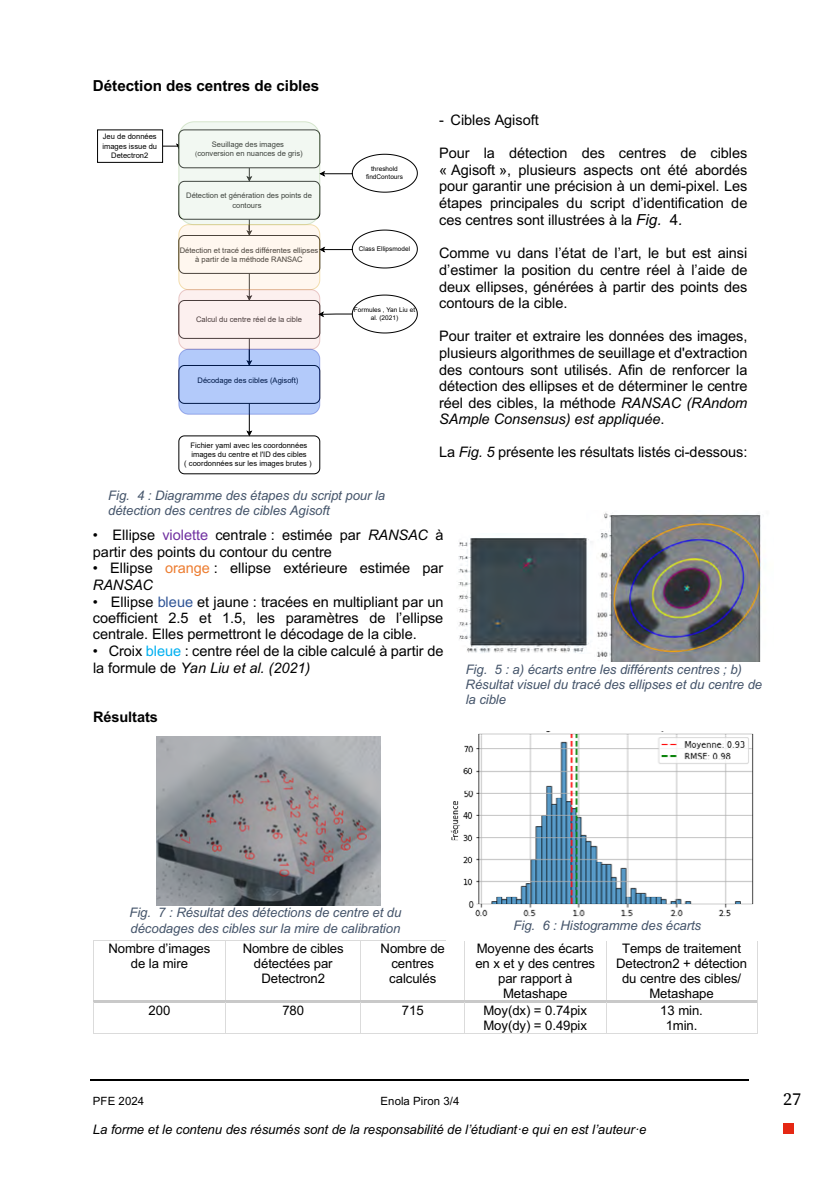
<style>
.page{position:relative;width:840px;height:1191px;background:#fff}
.page>*{position:absolute;margin:0;border:0;box-sizing:border-box;transform-origin:0 0}
.t1{font:18px "Source Serif Pro";color:#000}
.t2{font:700 15.2px "Arial";letter-spacing:-.005em;color:#000}
.t3{font:14.6px/16.6px "Arial";letter-spacing:-.005em;color:#000;text-align:justify}
.t4{font:700 14.6px "Arial";letter-spacing:-.005em;color:#000}
.t5{font:italic 13.2px/15px "Arial";letter-spacing:-.005em;color:#44546a}
.t6{font:13.2px/14.8px "Arial";letter-spacing:-.005em;color:#000;text-align:center}
.t7{font:italic 13.2px "Arial";letter-spacing:-.005em;color:#000}
.t8{font:11.4px "Arial";letter-spacing:.005em;color:#000}
.t9{font:7.6px/9.2px "Arial";color:#000;text-align:center}
.t10{font:6.4px/8.2px "Arial";color:#000;text-align:center}
.s1{font-size:6.4px}
.s2{font-style:italic;font-size:15.2px}
.s3{font-size:15.2px}
.s4{font-style:italic}
.s5{color:#7030a0}
.s6{color:#ed7d31}
.s7{color:#2f5496}
.s8{color:#00b0f0}
</style>
<div class="page">
<div style="left:782px;top:1123px;width:11px;height:11px;background:#e52713"></div>
<hr style="left:91px;top:1079px;width:657px;height:1px;background:#000">
<hr style="left:94px;top:940px;width:131px;height:1px;background:#dbdbdb">
<hr style="left:225px;top:940px;width:135px;height:1px;background:#dbdbdb">
<hr style="left:361px;top:940px;width:103px;height:1px;background:#dbdbdb">
<hr style="left:464px;top:940px;width:141px;height:1px;background:#dbdbdb">
<hr style="left:606px;top:940px;width:150px;height:1px;background:#dbdbdb">
<hr style="left:93px;top:941px;width:1px;height:59px;background:#dbdbdb">
<hr style="left:225px;top:941px;width:1px;height:59px;background:#dbdbdb">
<hr style="left:360px;top:941px;width:1px;height:59px;background:#dbdbdb">
<hr style="left:464px;top:941px;width:1px;height:59px;background:#dbdbdb">
<hr style="left:605px;top:941px;width:1px;height:59px;background:#dbdbdb">
<hr style="left:756px;top:941px;width:1px;height:59px;background:#dbdbdb">
<hr style="left:94px;top:1000px;width:131px;height:2px;background:#c9c9c9">
<hr style="left:227px;top:1000px;width:133px;height:2px;background:#c9c9c9">
<hr style="left:362px;top:1000px;width:102px;height:2px;background:#c9c9c9">
<hr style="left:466px;top:1000px;width:139px;height:2px;background:#c9c9c9">
<hr style="left:607px;top:1000px;width:149px;height:2px;background:#c9c9c9">
<hr style="left:93px;top:1002px;width:1px;height:31px;background:#dbdbdb">
<hr style="left:94px;top:1033px;width:131px;height:1px;background:#dbdbdb">
<hr style="left:225px;top:1002px;width:1px;height:31px;background:#dbdbdb">
<hr style="left:225px;top:1033px;width:135px;height:1px;background:#dbdbdb">
<hr style="left:360px;top:1002px;width:1px;height:31px;background:#dbdbdb">
<hr style="left:361px;top:1033px;width:103px;height:1px;background:#dbdbdb">
<hr style="left:464px;top:1002px;width:1px;height:31px;background:#dbdbdb">
<hr style="left:464px;top:1033px;width:141px;height:1px;background:#dbdbdb">
<hr style="left:605px;top:1002px;width:1px;height:31px;background:#dbdbdb">
<hr style="left:606px;top:1033px;width:150px;height:1px;background:#dbdbdb">
<hr style="left:756px;top:1002px;width:1px;height:31px;background:#dbdbdb">
<img style="left:596px;top:512px;width:166px;height:150px">
<img style="left:450px;top:731px;width:304px;height:186px">
<div style="left:97px;top:130px;width:66px;height:33px;border:1px solid #000"></div>
<hr style="left:249px;top:338px;width:1px;height:94px;background:#000">
<svg style="left:178px;top:430px;width:142px;height:44px"></svg>
<svg style="left:162px;top:121px;width:255px;height:294px"></svg>
<img style="left:458px;top:537px;width:134px;height:116px">
<img style="left:157px;top:737px;width:223px;height:168px">
<p class="t2" style="left:93px;top:75px;width:228px">Détection des centres de cibles</p>
<p class="t9" style="left:102px;top:132px;width:56px">Jeu de données images issue du<br>Detectron2</p>
<p class="t9" style="left:195px;top:140px;width:109px">Seuillage des images <span class="s1">(</span>conversion en nuances de gris)</p>
<p class="t9" style="left:186px;top:191px;width:127px">Détection et génération des points de contours</p>
<p class="t9" style="left:180px;top:245px;width:140px">Détection et tracé des différentes ellipses à partir de la méthode RANSAC</p>
<p class="t9" style="left:196px;top:314px;width:107px">Calcul du centre réel de la cible</p>
<p class="t9" style="left:197px;top:376px;width:102px">Décodage des cibles (Agisoft)</p>
<p class="t9" style="left:184px;top:441px;width:129px">Fichier yaml avec les coordonnées images du centre et l'ID des cibles<br>( coordonnées sur les images brutes )</p>
<p class="t10" style="left:366px;top:165px;width:38px">threshold findContours</p>
<p class="t10" style="left:358px;top:244px;width:53px">Class Ellipsmodel</p>
<p class="t10" style="left:354px;top:306px;width:63px">Formules , Yan Liu et al. (2021)</p>
<p class="t5" style="left:108px;top:488px;width:278px">Fig. 4 : Diagramme des étapes du script pour la détection des centres de cibles Agisoft</p>
<p class="t3" style="left:439px;top:112px;width:101px">- Cibles Agisoft</p>
<p class="t3" style="left:439px;top:145px;width:309px">Pour la détection des centres de cibles « Agisoft », plusieurs aspects ont été abordés pour garantir une précision à un demi-pixel. Les étapes principales du script d’identification de ces centres sont illustrées à la <span class="s2">Fig.</span> <span class="s3">4</span><span class="s2">.</span></p>
<p class="t3" style="left:439px;top:245px;width:310px">Comme vu dans l’état de l’art, le but est ainsi d’estimer la position du centre réel à l’aide de deux ellipses, générées à partir des points des contours de la cible.</p>
<p class="t3" style="left:439px;top:328px;width:310px">Pour traiter et extraire les données des images, plusieurs algorithmes de seuillage et d'extraction des contours sont utilisés. Afin de renforcer la détection des ellipses et de déterminer le centre réel des cibles, la méthode <span class="s4">RANSAC (RAndom SAmple Consensus) est appliquée</span>.</p>
<p class="t3" style="left:439px;top:444px;width:309px">La <span class="s4">Fig. 5</span> présente les résultats listés ci-dessous:</p>
<p class="t3" style="left:93px;top:526px;width:352px">• Ellipse <span class="s5">violette</span> centrale : estimée par <span class="s4">RANSAC</span> à partir des points du contour du centre</p>
<p class="t3" style="left:93px;top:560px;width:352px">• Ellipse <span class="s6">orange</span> : ellipse extérieure estimée par<br><span class="s4">RANSAC</span></p>
<p class="t3" style="left:93px;top:593px;width:352px">• Ellipse <span class="s7">bleue</span> et jaune : tracées en multipliant par un coefficient 2.5 et 1.5, les paramètres de l’ellipse centrale. Elles permettront le décodage de la cible.</p>
<p class="t3" style="left:93px;top:642px;width:352px">• Croix <span class="s8">bleue</span> : centre réel de la cible calculé à partir de la formule de <span class="s4">Yan Liu et al. (2021)</span></p>
<p class="t4" style="left:93px;top:707px;width:66px">Résultats</p>
<p class="t5" style="left:465px;top:662px;width:298px">Fig. 5 : a) écarts entre les différents centres ; b)<br>Résultat visuel du tracé des ellipses et du centre de la cible</p>
<p class="t5" style="left:129px;top:905px;width:273px">Fig. 7 : Résultat des détections de centre et du décodages des cibles sur la mire de calibration</p>
<p class="t5" style="left:513px;top:917px;width:189px">Fig. 6 : Histogramme des écarts</p>
<p class="t6" style="left:108px;top:941px;width:103px">Nombre d’images de la mire</p>
<p class="t6" style="left:242px;top:941px;width:102px">Nombre de cibles détectées par<br>Detectron2</p>
<p class="t6" style="left:380px;top:941px;width:66px">Nombre de centres calculés</p>
<p class="t6" style="left:475px;top:941px;width:121px">Moyenne des écarts en x et y des centres par rapport à<br>Metashape</p>
<p class="t6" style="left:615px;top:941px;width:132px">Temps de traitement<br>Detectron2 + détection du centre des cibles/<br>Metashape</p>
<p class="t6" style="left:148px;top:1002px;width:23px">200</p>
<p class="t6" style="left:282px;top:1002px;width:23px">780</p>
<p class="t6" style="left:401px;top:1002px;width:23px">715</p>
<p class="t6" style="left:483px;top:1002px;width:105px;text-align:left">Moy(dx) = 0.74pix<br>Moy(dy) = 0.49pix</p>
<p class="t6" style="left:660px;top:1002px;width:44px">13 min.<br>1min.</p>
<p class="t8" style="left:93px;top:1092px;width:53px">PFE 2024</p>
<p class="t8" style="left:380px;top:1092px;width:80px">Enola Piron 3/4</p>
<p class="t1" style="left:782px;top:1086px;width:19px">27</p>
<p class="t7" style="left:93px;top:1120px;width:554px">La forme et le contenu des résumés sont de la responsabilité de l’étudiant·e qui en est l’auteur·e</p>
</div>
